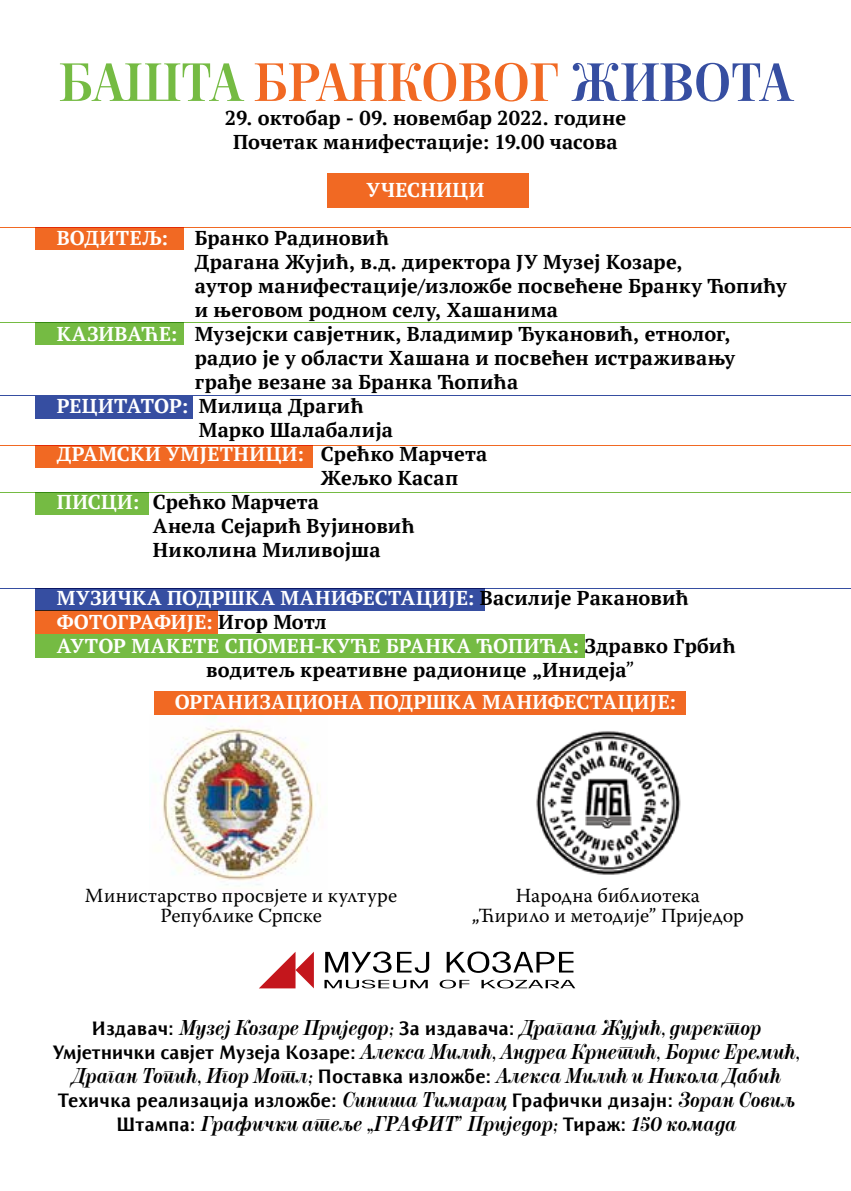
<style>
.page{position:relative;width:851px;height:1191px;background:#fff}
.page>*{position:absolute;margin:0;border:0;box-sizing:border-box;transform-origin:0 0}
.t1{font:700 50px "Neoplanta BG";color:#f16923}
.t2{font:700 20px/24px "PT Serif";letter-spacing:.015em;color:#000;text-align:center}
.t3{font:italic 700 20px/24px "Neoplanta BG";color:#000;text-align:center}
.t4{font:700 20px "PT Serif";letter-spacing:.02em;color:#fff}
.t5{font:20px/20px "Warnock Pro";letter-spacing:.005em;color:#000;text-align:center}
.t6{font:700 20px "Resavska BG Sans";color:#000}
.s1{color:#75bb43}
.s2{color:#364ea1}
.s3{color:#fff}
.s4{color:#000}
.s5{font-family:"Warnock Pro";font-weight:400;font-size:22px}
.s6{font-family:"Resavska BG Sans";font-style:normal}
.s7{font-family:"Neoplanta BG";font-style:italic}
</style>
<div class="page">
<svg style="left:259px;top:951px;width:55px;height:37px"></svg>
<svg style="left:325px;top:951px;width:66px;height:22px"></svg>
<svg style="left:397px;top:952px;width:32px;height:21px"></svg>
<svg style="left:446px;top:951px;width:127px;height:22px"></svg>
<svg style="left:324px;top:979px;width:103px;height:9px"></svg>
<svg style="left:439px;top:979px;width:30px;height:9px"></svg>
<svg style="left:481px;top:979px;width:94px;height:9px"></svg>
<img style="left:154px;top:714px;width:173px;height:171px">
<img style="left:527px;top:710px;width:159px;height:165px">
<div style="left:35px;top:227px;width:149px;height:22px;background:#f16923"></div>
<hr style="left:0;top:227px;width:850px;height:1px;background:#f16923">
<div style="left:327px;top:174px;width:202px;height:34px;background:#f16923"></div>
<div style="left:35px;top:322px;width:149px;height:23px;background:#75bb43"></div>
<hr style="left:0;top:322px;width:850px;height:1px;background:#75bb43">
<div style="left:35px;top:396px;width:158px;height:22px;background:#364ea1"></div>
<hr style="left:0;top:396px;width:850px;height:1px;background:#364ea1">
<hr style="left:0;top:588px;width:850px;height:1px;background:#364ea1">
<div style="left:35px;top:588px;width:449px;height:23px;background:#364ea1"></div>
<div style="left:35px;top:611px;width:183px;height:23px;background:#f16923"></div>
<div style="left:35px;top:634px;width:549px;height:24px;background:#75bb43"></div>
<div style="left:35px;top:445px;width:278px;height:22px;background:#f16923"></div>
<hr style="left:0;top:445px;width:850px;height:1px;background:#f16923">
<div style="left:154px;top:691px;width:531px;height:23px;background:#f16923"></div>
<div style="left:35px;top:492px;width:114px;height:22px;background:#75bb43"></div>
<hr style="left:0;top:492px;width:850px;height:1px;background:#75bb43">
<h1 class="t1" style="left:59px;top:50px;width:734px"><span class="s1">БАШТА</span> БРАНКОВОГ <span class="s2">ЖИВОТА</span></h1>
<p class="t2" style="left:225px;top:106px;width:402px">29. октобaр - 09. новембaр 2022. године<br>Почетак манифестације: 19.00 часова</p>
<p class="t4" style="left:366px;top:177px;width:119px">УЧЕСНИЦИ</p>
<p class="t4" style="left:57px;top:225px;width:113px">ВОДИТЕЉ:</p>
<p class="t2" style="left:195px;top:226px;width:195px">Бранко Радиновић</p>
<p class="t2" style="left:195px;top:250px;width:489px">Драгана Жујић, в.д. директора ЈУ Музеј Козаре,</p>
<p class="t2" style="left:195px;top:274px;width:593px">аутор манифестације/изложбе посвећене Бранку Ћопићу</p>
<p class="t2" style="left:195px;top:298px;width:365px">и његовом родном селу, Хашанима</p>
<p class="t2" style="left:57px;top:322px;width:675px"><span class="s3">КАЗИВАЋЕ:</span> Музејски савјетник, Владимир Ђукановић, етнолог,</p>
<p class="t2" style="left:195px;top:346px;width:541px">радио је у области Хашана и посвећен истраживању</p>
<p class="t2" style="left:195px;top:370px;width:325px">грађе везане за Бранка Ћопића</p>
<p class="t2" style="left:57px;top:394px;width:308px"><span class="s3">РЕЦИТАТОР:</span> Милица Драгић</p>
<p class="t2" style="left:199px;top:418px;width:196px">Марко Шалабалија</p>
<p class="t4" style="left:57px;top:441px;width:432px">ДРАМСКИ УМЈЕТНИЦИ: <span class="s4">Срећко Марчета</span></p>
<p class="t2" style="left:321px;top:466px;width:139px">Жељко Касап</p>
<p class="t2" style="left:57px;top:490px;width:264px"><span class="s3">ПИСЦИ:</span> Срећко Марчета</p>
<p class="t2" style="left:153px;top:514px;width:263px">Анела Сејарић Вујиновић</p>
<p class="t2" style="left:153px;top:538px;width:229px">Николина Миливојша</p>
<p class="t4" style="left:57px;top:585px;width:633px">МУЗИЧКА ПОДРШКА МАНИФЕСТАЦИЈЕ: <span class="s4">Василије Ракановић</span></p>
<p class="t4" style="left:57px;top:609px;width:271px">ФОТОГРАФИЈЕ: <span class="s4">Игор Мотл</span></p>
<p class="t4" style="left:57px;top:633px;width:680px">АУТОР МАКЕТЕ СПОМЕН-КУЋЕ БРАНКА ЋОПИЋА: <span class="s4">Здравко Грбић</span></p>
<p class="t2" style="left:206px;top:658px;width:429px">водитељ креативне радионице „Инидеја<span class="s5">”</span></p>
<p class="t4" style="left:175px;top:689px;width:502px">ОРГАНИЗАЦИОНА ПОДРШКА МАНИФЕСТАЦИЈЕ:</p>
<p class="t5" style="left:85px;top:884px;width:314px">Министарство просвјете и културе<br>Републике Српске</p>
<p class="t5" style="left:472px;top:884px;width:273px">Народна библиотека<br>„Ћирило и методије” Приједор</p>
<p class="t3" style="left:53px;top:1015px;width:749px"><span class="s6">Издавач:</span> Музеј Козаре Приједор; <span class="s6">За издавача:</span> Драгана Жујић, директор<br><span class="s6">Умјетнички савјет Музеја Козаре:</span> Алекса Милић, Андреа Крнетић, Борис Еремић,<br>Драган Топић, Игор Мотл; <span class="s6">Поставка изложбе:</span> Алекса Милић и Никола Дабић</p>
<p class="t6" style="left:58px;top:1088px;width:738px">Техичка реализација изложбе: <span class="s7">Синиша Тимарац</span> Графички дизајн: <span class="s7">Зоран Совиљ</span></p>
<p class="t3" style="left:116px;top:1111px;width:622px"><span class="s6">Штампа:</span> Графички атеље „ГРАФИТ” Приједор; <span class="s6">Тираж:</span> 150 комада</p>
</div>
